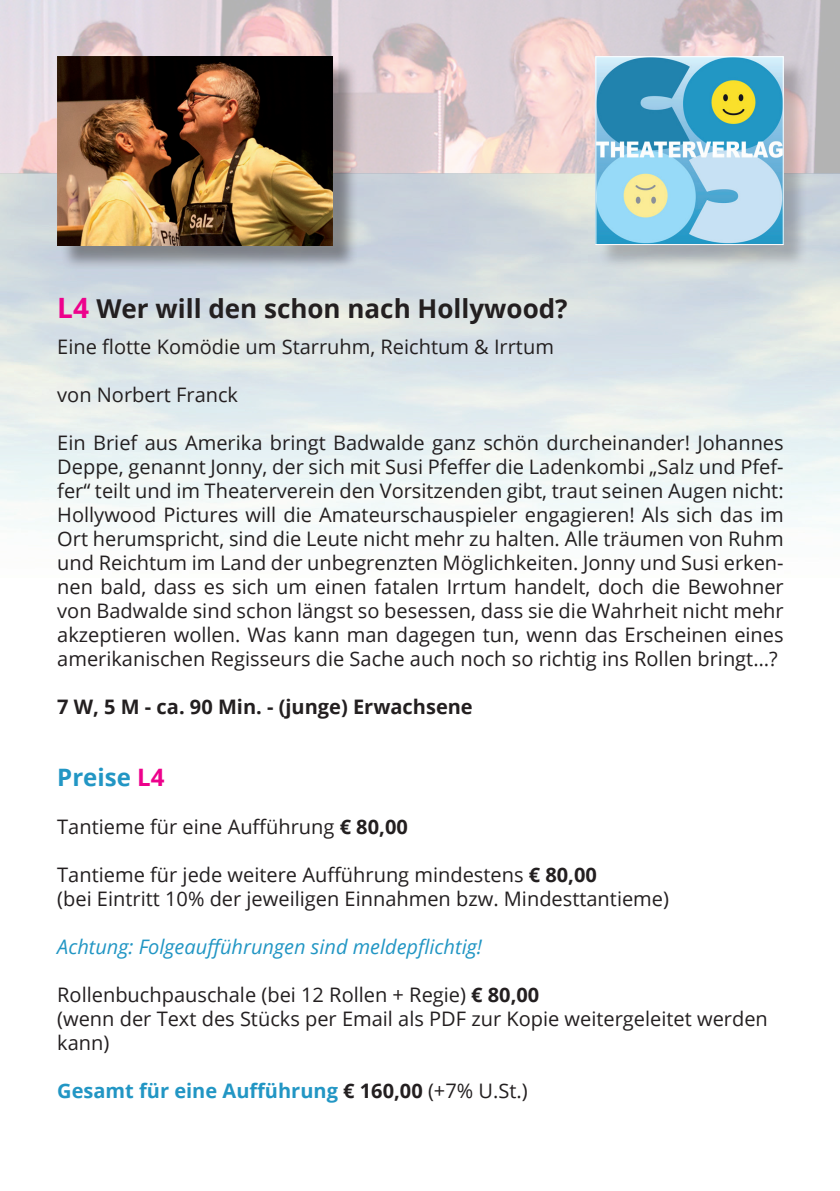
<style>
.page{position:relative;width:840px;height:1191px;background:#fff}
.page>*{position:absolute;margin:0;border:0;box-sizing:border-box;transform-origin:0 0}
.t1{font:700 26px "Open Sans";color:#231f20}
.t2{font:700 24px "Open Sans";color:#2296c4}
.t3{font:20px/24px "Open Sans";color:#231f20}
.t4{font:italic 20px "Open Sans";color:#2296c4}
.t5{font:700 20px "Open Sans";color:#2296c4}
.t6{font:700 20px "Open Sans";color:#231f20}
.s1{font-size:28px;color:#ed028c}
.s2{color:#ed028c}
.s3{font-weight:700}
.s4{color:#231f20}
.s5{font-weight:400;color:#231f20}
</style>
<div class="page">
<img style="left:0;top:0;width:839px;height:528px">
<div style="left:598px;top:59px;width:210px;height:211px;background:#231f20;opacity:.25"></div>
<img style="left:597px;top:58px;width:184px;height:185px">
<div style="left:595px;top:56px;width:188px;height:189px;border:1px solid #fff"></div>
<div style="left:60px;top:60px;width:298px;height:210px;background:#231f20;opacity:.45"></div>
<img style="left:57px;top:57px;width:276px;height:188px">
<h1 class="t1" style="left:57px;top:290px;width:511px"><span class="s1">L4</span> Wer will den schon nach Hollywood?</h1>
<p class="t3" style="left:57px;top:334px;width:498px">Eine flotte Komödie um Starruhm, Reichtum &amp; Irrtum</p>
<p class="t3" style="left:57px;top:382px;width:182px">von Norbert Franck</p>
<p class="t3" style="left:57px;top:430px;width:727px;text-align:justify">Ein Brief aus Amerika bringt Badwalde ganz schön durcheinander! Johannes Deppe, genannt Jonny, der sich mit Susi Pfeffer die Ladenkombi „Salz und Pfef&shy;fer“ teilt und im Theaterverein den Vorsitzenden gibt, traut seinen Augen nicht:<br>Hollywood Pictures will die Amateurschauspieler engagieren! Als sich das im Ort herumspricht, sind die Leute nicht mehr zu halten. Alle träumen von Ruhm und Reichtum im Land der unbegrenzten Möglichkeiten. Jonny und Susi erken&shy;nen bald, dass es sich um einen fatalen Irrtum handelt, doch die Bewohner von Badwalde sind schon längst so besessen, dass sie die Wahrheit nicht mehr akzeptieren wollen. Was kann man dagegen tun, wenn das Erscheinen eines amerikanischen Regisseurs die Sache auch noch so richtig ins Rollen bringt…?</p>
<p class="t6" style="left:57px;top:692px;width:417px">7 W, 5 M - ca. 90 Min. - (junge) Erwachsene</p>
<p class="t2" style="left:57px;top:760px;width:109px">Preise <span class="s2">L4</span></p>
<p class="t3" style="left:57px;top:814px;width:352px">Tantieme für eine Aufführung <span class="s3">€ 80,00</span></p>
<p class="t3" style="left:57px;top:862px;width:613px">Tantieme für jede weitere Aufführung mindestens <span class="s3">€ 80,00<br></span>(bei Eintritt 10% der jeweiligen Einnahmen bzw. Mindesttantieme)</p>
<p class="t4" style="left:57px;top:933px;width:426px">Achtung: Folgeaufführungen sind meldepflichtig!</p>
<p class="t3" style="left:57px;top:982px;width:711px">Rollenbuchpauschale (bei 12 Rollen + Regie) <span class="s3">€ 80,00<br></span>(wenn der Text des Stücks per Email als PDF zur Kopie weitergeleitet werden kann)</p>
<p class="t5" style="left:57px;top:1076px;width:471px">Gesamt für eine Aufführung <span class="s4">€ 160,00</span> <span class="s5">(+7% U.St.)</span></p>
</div>
